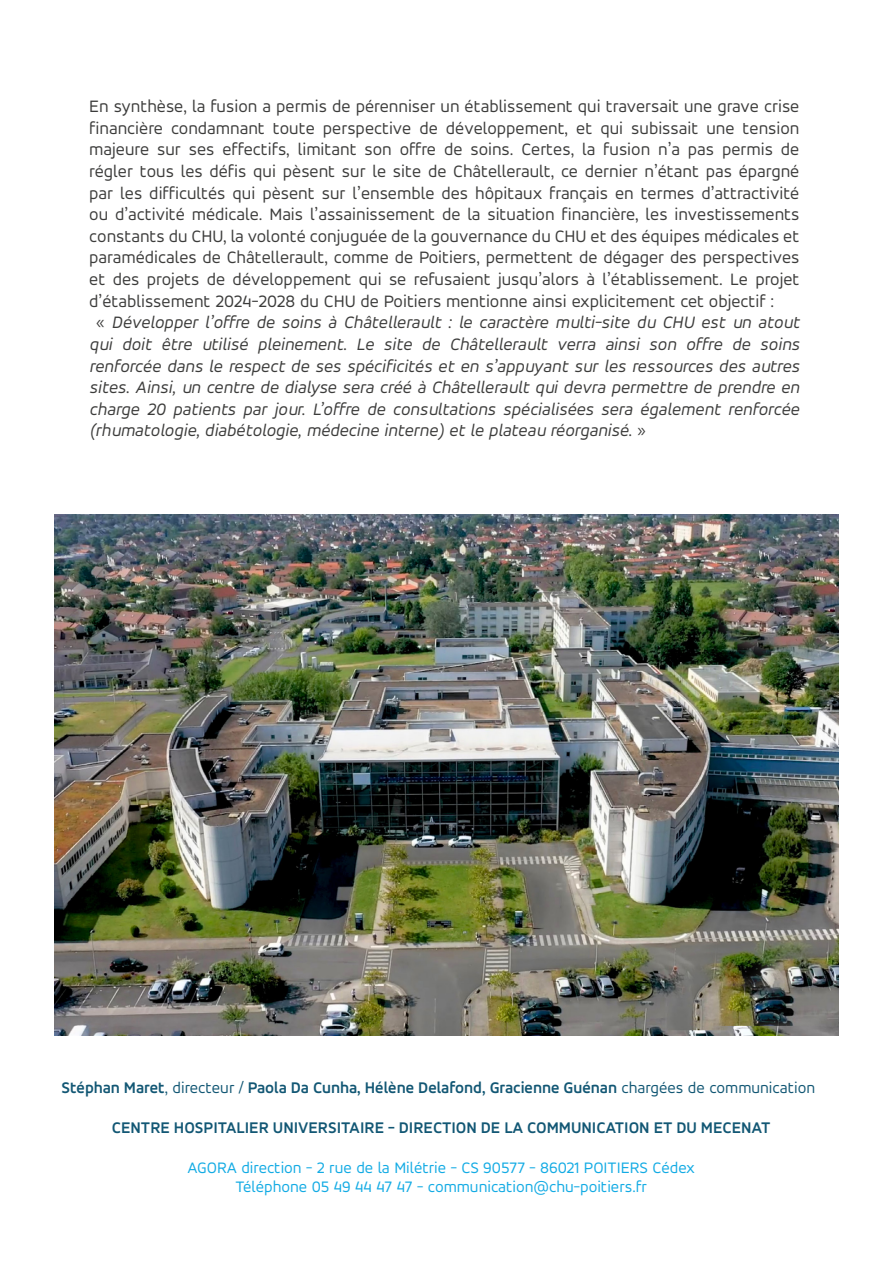
<style>
.page{position:relative;width:893px;height:1263px;background:#fff}
.page>*{position:absolute;margin:0;border:0;box-sizing:border-box;transform-origin:0 0}
.t1{font:18px "Accord Alternate";color:#3c3c3b}
.t2{font:italic 18px "Accord Alternate";color:#3c3c3b}
.t3{font:700 16.5px "Accord Alternate";color:#125774}
.t4{font:16.5px/19.8px "Accord Alternate";color:#13abe4;text-align:center}
.s1{font-style:normal}
.s2{font-weight:400}
</style>
<div class="page">
<img style="left:54px;top:514px;width:785px;height:522px">
<p class="t1" style="left:89px;top:96px;width:712px">En synthèse, la fusion a permis de pérenniser un établissement qui traversait une grave crise</p>
<p class="t1" style="left:89px;top:117px;width:712px">financière condamnant toute perspective de développement, et qui subissait une tension</p>
<p class="t1" style="left:89px;top:139px;width:712px">majeure sur ses effectifs, limitant son offre de soins. Certes, la fusion n’a pas permis de</p>
<p class="t1" style="left:89px;top:160px;width:712px">régler tous les défis qui pèsent sur le site de Châtellerault, ce dernier n’étant pas épargné</p>
<p class="t1" style="left:89px;top:182px;width:712px">par les difficultés qui pèsent sur l’ensemble des hôpitaux français en termes d’attractivité</p>
<p class="t1" style="left:89px;top:204px;width:712px">ou d’activité médicale. Mais l’assainissement de la situation financière, les investissements</p>
<p class="t1" style="left:89px;top:225px;width:712px">constants du CHU, la volonté conjuguée de la gouvernance du CHU et des équipes médicales et</p>
<p class="t1" style="left:89px;top:247px;width:712px">paramédicales de Châtellerault, comme de Poitiers, permettent de dégager des perspectives</p>
<p class="t1" style="left:89px;top:268px;width:712px">et des projets de développement qui se refusaient jusqu’alors à l’établissement. Le projet</p>
<p class="t1" style="left:89px;top:290px;width:686px">d’établissement 2024-2028 du CHU de Poitiers mentionne ainsi explicitement cet objectif :</p>
<p class="t2" style="left:96px;top:312px;width:705px"><span class="s1">«</span> Développer l’offre de soins à Châtellerault : le caractère multi-site du CHU est un atout</p>
<p class="t2" style="left:89px;top:333px;width:712px">qui doit être utilisé pleinement. Le site de Châtellerault verra ainsi son offre de soins</p>
<p class="t2" style="left:89px;top:355px;width:712px">renforcée dans le respect de ses spécificités et en s’appuyant sur les ressources des autres</p>
<p class="t2" style="left:89px;top:376px;width:712px">sites. Ainsi, un centre de dialyse sera créé à Châtellerault qui devra permettre de prendre en</p>
<p class="t2" style="left:89px;top:398px;width:712px">charge 20 patients par jour. L’offre de consultations spécialisées sera également renforcée</p>
<p class="t2" style="left:89px;top:420px;width:558px">(rhumatologie, diabétologie, médecine interne) et le plateau réorganisé<span class="s1">. »</span></p>
<p class="t3" style="left:62px;top:1078px;width:755px">Stéphan Maret<span class="s2">, directeur /</span> Paola Da Cunha, Hélène Delafond, Gracienne Guénan <span class="s2">chargées de communication</span></p>
<p class="t3" style="left:112px;top:1117px;width:660px">CENTRE HOSPITALIER UNIVERSITAIRE - DIRECTION DE LA COMMUNICATION ET DU MECENAT</p>
<p class="t4" style="left:187px;top:1157px;width:509px">AGORA direction - 2 rue de la Milétrie - CS 90577 - 86021 POITIERS Cédex<br>Téléphone 05 49 44 47 47 - communication@chu-poitiers.fr</p>
</div>
